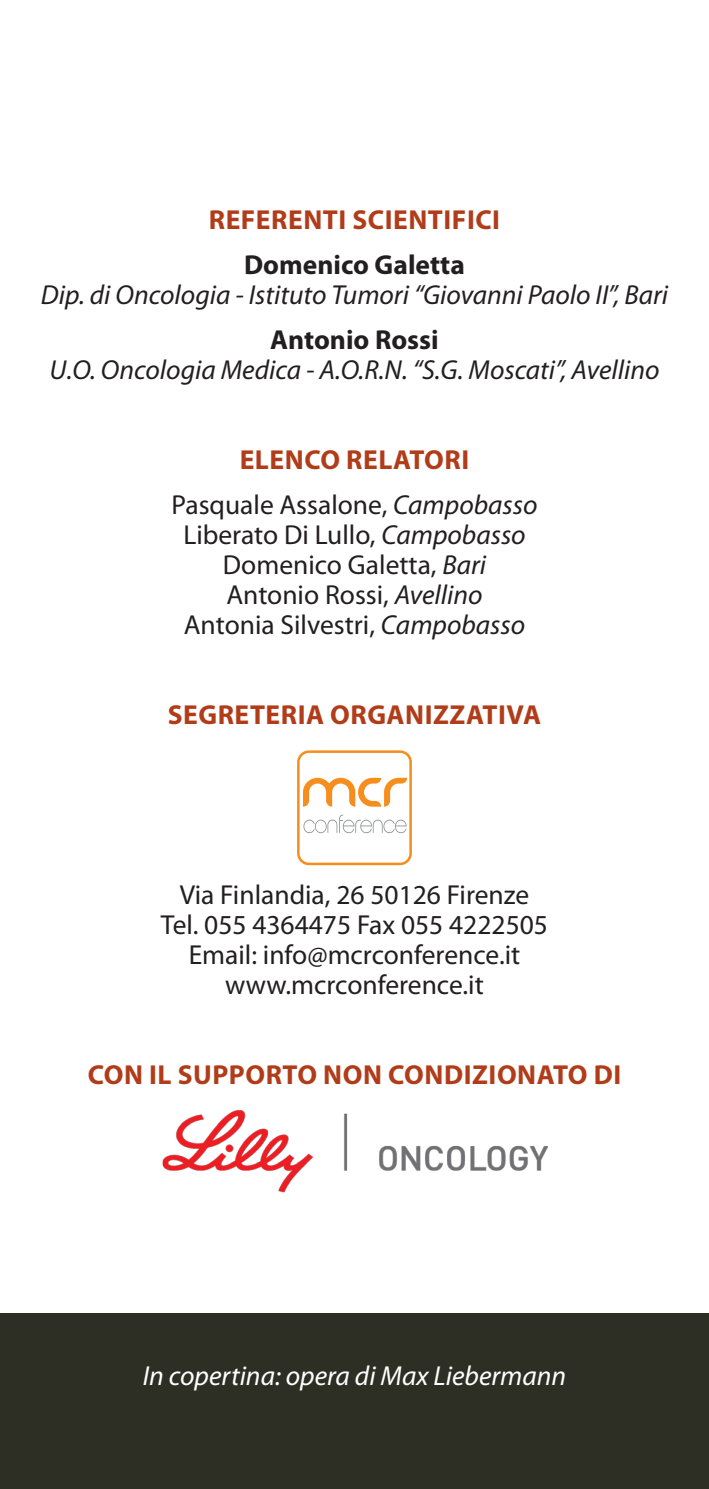
<style>
.page{position:relative;width:709px;height:1489px;background:#fff}
.page>*{position:absolute;margin:0;border:0;box-sizing:border-box;transform-origin:0 0}
.t1{font:27.5px "Myriad Pro";color:#231f20}
.t2{font:italic 27.5px "Myriad Pro";color:#231f20}
.t3{font:700 27.5px "Myriad Pro";letter-spacing:.02em;color:#b13c19}
.t4{font:italic 27.5px "Myriad Pro";color:#fff}
.t5{font:700 27.5px "Myriad Pro";color:#231f20}
.s1{font-style:italic}
</style>
<div class="page">
<div style="left:0;top:1313px;width:709px;height:175px;background:#2d2f24"></div>
<svg style="left:297px;top:750px;width:115px;height:115px"></svg>
<img style="left:162px;top:1110px;width:386px;height:83px">
<p class="t3" style="left:209px;top:201px;width:293px">REFERENTI SCIENTIFICI</p>
<p class="t5" style="left:244px;top:246px;width:222px">Domenico Galetta</p>
<p class="t2" style="left:41px;top:277px;width:629px">Dip. di Oncologia - Istituto Tumori “Giovanni Paolo II”, Bari</p>
<p class="t5" style="left:270px;top:321px;width:170px">Antonio Rossi</p>
<p class="t2" style="left:50px;top:352px;width:611px">U.O. Oncologia Medica - A.O.R.N. “S.G. Moscati”, Avellino</p>
<p class="t3" style="left:240px;top:441px;width:231px">ELENCO RELATORI</p>
<p class="t1" style="left:171px;top:487px;width:367px">Pasquale Assalone, <span class="s1">Campobasso</span></p>
<p class="t1" style="left:183px;top:517px;width:344px">Liberato Di Lullo, <span class="s1">Campobasso</span></p>
<p class="t1" style="left:223px;top:547px;width:265px">Domenico Galetta, <span class="s1">Bari</span></p>
<p class="t1" style="left:226px;top:577px;width:258px">Antonio Rossi, <span class="s1">Avellino</span></p>
<p class="t1" style="left:184px;top:607px;width:343px">Antonia Silvestri, <span class="s1">Campobasso</span></p>
<p class="t3" style="left:168px;top:696px;width:375px">SEGRETERIA ORGANIZZATIVA</p>
<p class="t1" style="left:180px;top:877px;width:351px">Via Finlandia, 26 50126 Firenze</p>
<p class="t1" style="left:161px;top:907px;width:388px">Tel. 055 4364475 Fax 055 4222505</p>
<p class="t1" style="left:189px;top:937px;width:333px">Email: info@mcrconference.it</p>
<p class="t1" style="left:225px;top:967px;width:260px">www.mcrconference.it</p>
<p class="t3" style="left:88px;top:1056px;width:535px">CON IL SUPPORTO NON CONDIZIONATO DI</p>
<p class="t4" style="left:143px;top:1358px;width:425px">In copertina: opera di Max Liebermann</p>
</div>
